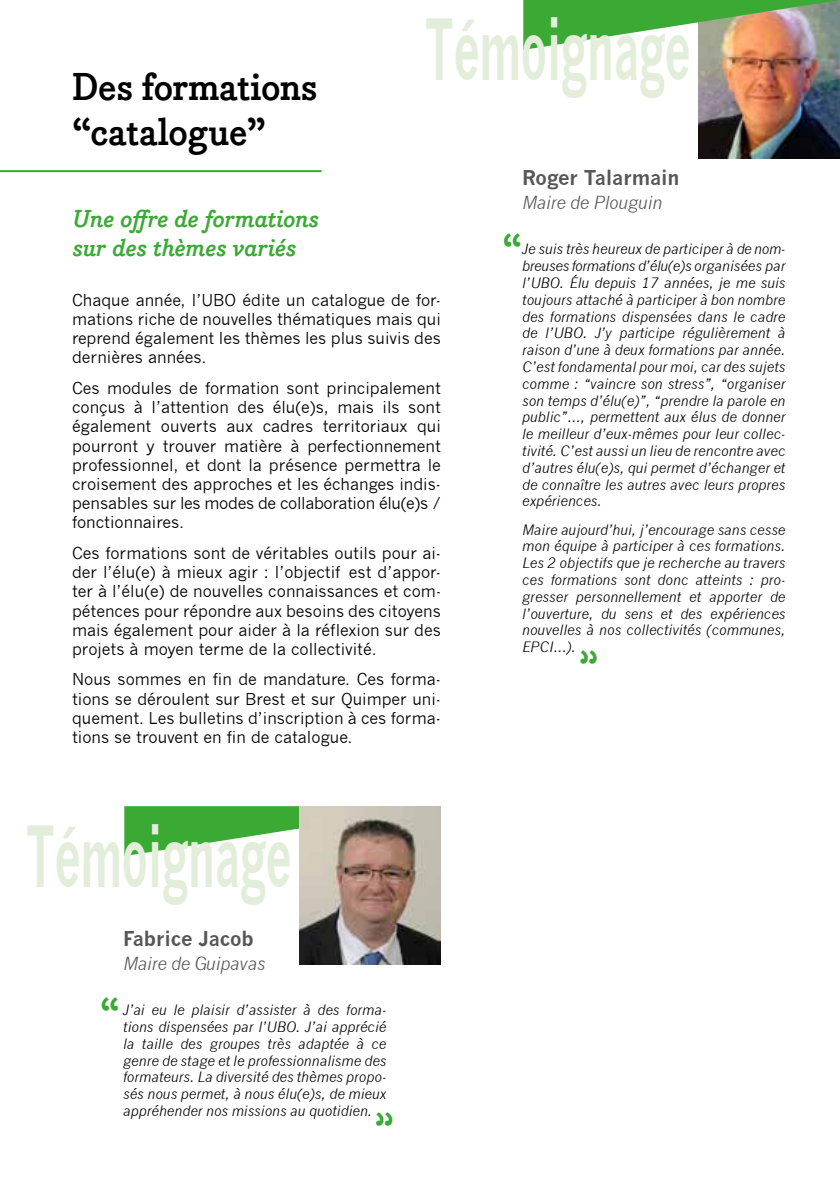
<style>
.page{position:relative;width:840px;height:1191px;background:#fff}
.page>*{position:absolute;margin:0;border:0;box-sizing:border-box;transform-origin:0 0}
.t1{font:700 82px "News Gothic";letter-spacing:-.01em;color:#e2eeda;scale:.56 1}
.t2{font:700 38px/45.6px "Bodoni Egyptian Pro";letter-spacing:-.01em;color:#000}
.t3{font:700 38px "Bodoni Egyptian Pro";color:#3aaa35}
.t4{font:italic 700 24px/28.8px "Bodoni Egyptian Pro";color:#3aaa35}
.t5{font:700 20px "News Gothic";letter-spacing:-.01em;color:#575756}
.t6{font:italic 17.6px "News Gothic";letter-spacing:-.01em;color:#575756}
.t7{font:16px/19.2px "News Gothic";color:#000;text-align:justify}
.t8{font:italic 14px/16.8px "News Gothic";color:#000;text-align:justify}
</style>
<div class="page">
<hr style="left:0;top:170px;width:321px;height:2px;background:#3aaa35">
<svg style="left:124px;top:806px;width:175px;height:50px"></svg>
<img style="left:299px;top:806px;width:142px;height:159px">
<img style="left:698px;top:50px;width:141px;height:109px">
<img style="left:523px;top:0;width:316px;height:50px">
<h2 class="t2" style="left:72px;top:66px;width:247px">Des formations “catalogue”</h2>
<h1 class="t1" style="left:424px;top:0;width:476px">Témoignage</h1>
<h3 class="t4" style="left:72px;top:206px;width:248px">Une offre de formations sur des thèmes variés</h3>
<p class="t7" style="left:72px;top:290px;width:370px">Chaque année, l’UBO édite un catalogue de for&shy;mations riche de nouvelles thématiques mais qui reprend également les thèmes les plus suivis des dernières années.</p>
<p class="t7" style="left:72px;top:378px;width:370px">Ces modules de formation sont principalement conçus à l’attention des élu(e)s, mais ils sont également ouverts aux cadres territoriaux qui pourront y trouver matière à perfectionnement professionnel, et dont la présence permettra le croisement des approches et les échanges indis&shy;pensables sur les modes de collaboration élu(e)s / fonctionnaires.</p>
<p class="t7" style="left:72px;top:543px;width:370px">Ces formations sont de véritables outils pour ai&shy;der l’élu(e) à mieux agir : l’objectif est d’appor&shy;ter à l’élu(e) de nouvelles connaissances et com&shy;pétences pour répondre aux besoins des citoyens mais également pour aider à la réflexion sur des projets à moyen terme de la collectivité.</p>
<p class="t7" style="left:72px;top:670px;width:370px">Nous sommes en fin de mandature. Ces forma&shy;tions se déroulent sur Brest et sur Quimper uni&shy;quement. Les bulletins d’inscription à ces forma&shy;tions se trouvent en fin de catalogue.</p>
<h1 class="t1" style="left:26px;top:806px;width:476px">Témoignage</h1>
<h3 class="t5" style="left:123px;top:926px;width:132px">Fabrice Jacob</h3>
<p class="t6" style="left:123px;top:953px;width:144px">Maire de Guipavas</p>
<h2 class="t3" style="left:100px;top:988px;width:21px">“</h2>
<p class="t8" style="left:123px;top:1001px;width:265px">J’ai eu le plaisir d’assister à des forma&shy;tions dispensées par l’UBO. J’ai apprécié la taille des groupes très adaptée à ce genre de stage et le professionnalisme des formateurs. La diversité des thèmes propo&shy;sés nous permet, à nous élu(e)s, de mieux appréhender nos missions au quotidien.</p>
<h3 class="t5" style="left:522px;top:166px;width:158px">Roger Talarmain</h3>
<p class="t6" style="left:522px;top:192px;width:142px">Maire de Plouguin</p>
<h2 class="t3" style="left:502px;top:224px;width:21px">“</h2>
<p class="t8" style="left:522px;top:241px;width:265px">Je suis très heureux de participer à de nom&shy;breuses formations d’élu(e)s organisées par l’UBO. Élu depuis 17 années, je me suis toujours attaché à participer à bon nombre des formations dispensées dans le cadre de l’UBO. J’y participe régulièrement à raison d’une à deux formations par année.<br>C’est fondamental pour moi, car des sujets comme : “vaincre son stress”, “organiser son temps d’élu(e)”, “prendre la parole en public”…, permettent aux élus de donner le meilleur d’eux-mêmes pour leur collec&shy;tivité. C’est aussi un lieu de rencontre avec d’autres élu(e)s, qui permet d’échanger et de connaître les autres avec leurs propres expériences.</p>
<p class="t8" style="left:522px;top:521px;width:265px">Maire aujourd’hui, j’encourage sans cesse mon équipe à participer à ces formations.<br>Les 2 objectifs que je recherche au travers ces formations sont donc atteints : pro&shy;gresser personnellement et apporter de l’ouverture, du sens et des expériences nouvelles à nos collectivités (communes, EPCI…).</p>
</div>
